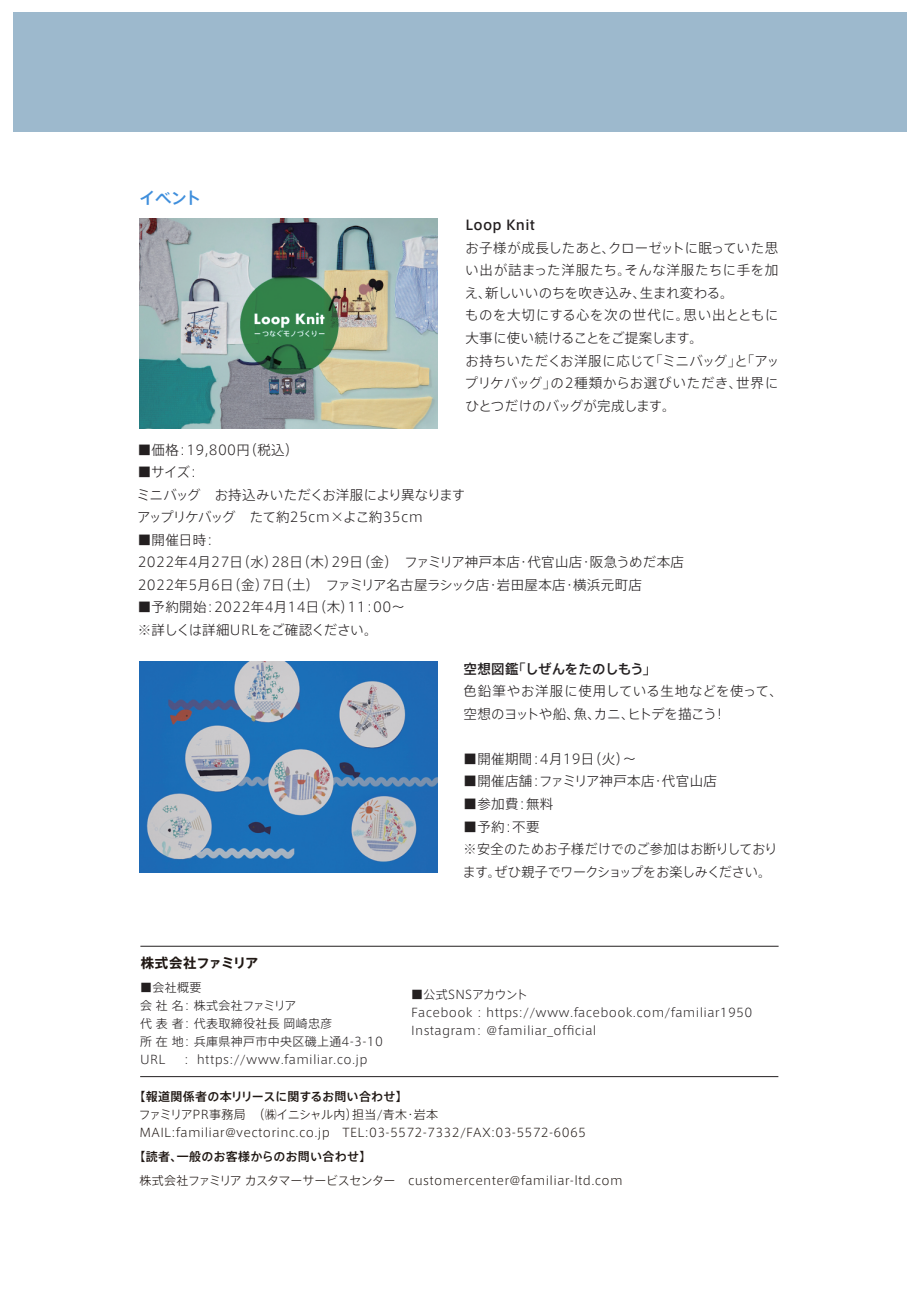
<style>
.page{position:relative;width:919px;height:1289px;background:#fff}
.page>*{position:absolute;margin:0;border:0;box-sizing:border-box;transform-origin:0 0}
.t1{font:500 16.5px "Axis Std";color:#408fdc}
.t2{font:300 13.5px/22.5px "Axis Std";letter-spacing:.02em;color:#231f20}
.t3{font:300 13.5px/22.5px "Axis Std";letter-spacing:-.01em;color:#231f20}
.t4{font:300 13.5px/22.5px "Axis Std";letter-spacing:-.025em;color:#231f20}
.t5{font:500 13.5px "Axis Std";letter-spacing:.005em;color:#231f20}
.t6{font:700 13.5px "Axis Std";letter-spacing:-.04em;color:#201814}
.t7{font:500 13.5px "Axis Std";letter-spacing:.025em;color:#231f20}
.t8{font:300 12px/18px "Axis Std";letter-spacing:.025em;color:#231f20}
.t9{font:300 12px/18px "Axis Std";letter-spacing:.025em;color:#201814}
.t10{font:500 12px "Axis Std";letter-spacing:.025em;color:#201814}
</style>
<div class="page">
<div style="left:13px;top:13px;width:893px;height:119px;background:#9db9cd"></div>
<hr style="left:140px;top:1076px;width:638px;height:1px;background:#231f20">
<hr style="left:140px;top:946px;width:638px;height:1px;background:#231f20">
<img style="left:139px;top:218px;width:299px;height:211px">
<img style="left:139px;top:661px;width:299px;height:211px">
<p class="t1" style="left:139px;top:185px;width:64px">イベント</p>
<p class="t7" style="left:465px;top:215px;width:71px">Loop Knit</p>
<p class="t2" style="left:464px;top:236px;width:316px">お子様が成長したあと、クローゼットに眠っていた思い出が詰まった洋服たち。そんな洋服たちに手を加え、新しいいのちを吹き込み、生まれ変わる。<br>ものを大切にする心を次の世代に。思い出とともに大事に使い続けることをご提案します。<br>お持ちいただくお洋服に応じて「ミニバッグ」と「アップリケバッグ」の2種類からお選びいただき、世界にひとつだけのバッグが完成します。</p>
<p class="t2" style="left:138px;top:437px;width:162px">■価格：19,800円（税込）</p>
<p class="t4" style="left:137px;top:460px;width:330px">■サイズ：<br>ミニバッグ　お持込みいただくお洋服により異なりますアップリケバッグ　たて約25cm×よこ約35cm</p>
<p class="t2" style="left:138px;top:527px;width:548px">■開催日時：<br>2022年4月27日（水）28日（木）29日（金）　ファミリア神戸本店・代官山店・阪急うめだ本店<br>2022年5月6日（金）7日（土）　ファミリア名古屋ラシック店・岩田屋本店・横浜元町店</p>
<p class="t2" style="left:138px;top:595px;width:269px">■予約開始：2022年4月14日（木）11：00～※詳しくは詳細URLをご確認ください。</p>
<p class="t5" style="left:463px;top:658px;width:194px">空想図鑑「しぜんをたのしもう」</p>
<p class="t2" style="left:463px;top:679px;width:321px">色鉛筆やお洋服に使用している生地などを使って、空想のヨットや船、魚、カニ、ヒトデを描こう！</p>
<p class="t2" style="left:463px;top:746px;width:174px">■開催期間：4月19日（火）～</p>
<p class="t2" style="left:463px;top:769px;width:255px">■開催店舗：ファミリア神戸本店・代官山店</p>
<p class="t2" style="left:463px;top:791px;width:91px">■参加費：無料</p>
<p class="t3" style="left:463px;top:814px;width:316px">■予約：不要<br>※安全のためお子様だけでのご参加はお断りしております。ぜひ親子でワークショップをお楽しみください。</p>
<p class="t6" style="left:141px;top:952px;width:119px">株式会社ファミリア</p>
<p class="t8" style="left:140px;top:978px;width:244px">■会社概要<br>会 社 名： 株式会社ファミリア<br>代 表 者： 代表取締役社長 岡崎忠彦<br>所 在 地： 兵庫県神戸市中央区磯上通4-3-10<br>URL ： https://www.familiar.co.jp</p>
<p class="t8" style="left:411px;top:985px;width:342px">■公式SNSアカウント<br>Facebook ： https://www.facebook.com/familiar1950<br>Instagram： ＠familiar_official　</p>
<p class="t10" style="left:134px;top:1087px;width:282px">【報道関係者の本リリースに関するお問い合わせ】　</p>
<p class="t9" style="left:139px;top:1105px;width:448px">ファミリアPR事務局　（㈱イニシャル内）担当/青木・岩本<br>MAIL:familiar@vectorinc.co.jp　TEL:03-5572-7332/FAX:03-5572-6065</p>
<p class="t10" style="left:134px;top:1147px;width:245px">【読者、一般のお客様からのお問い合わせ】　</p>
<p class="t9" style="left:140px;top:1171px;width:484px">株式会社ファミリア カスタマーサービスセンター　customercenter@familiar-ltd.com</p>
</div>
